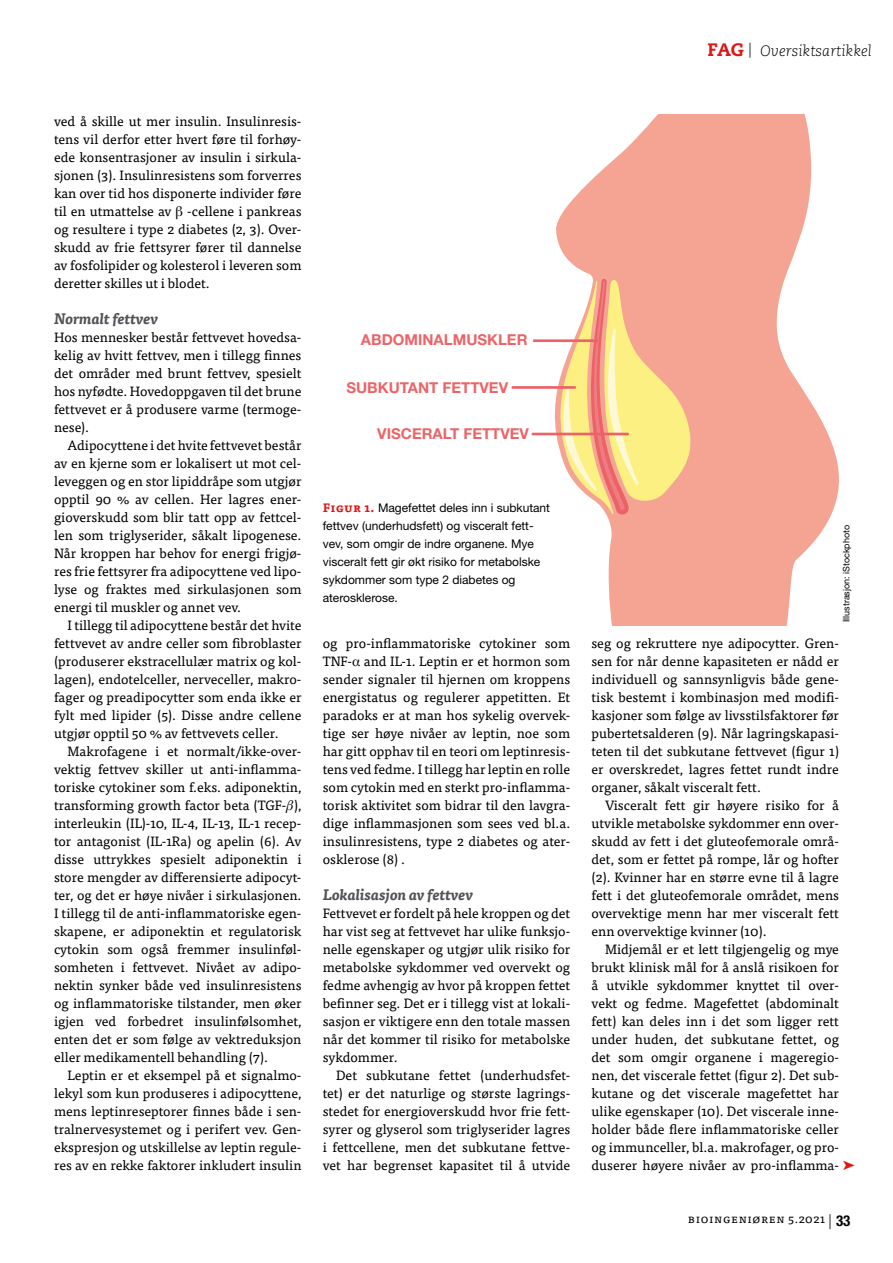
<style>
.page{position:relative;width:893px;height:1263px;background:#fff}
.page>*{position:absolute;margin:0;border:0;box-sizing:border-box;transform-origin:0 0}
.t1{font:700 15px "Helvetica Neue LT Pro";color:#ec6467}
.t2{font:italic 700 15px "Tisa Pro";color:#545158}
.t3{font:italic 300 15px "Caecilia LT Std";color:#000}
.t4{font:13.5px/18px "Tisa Pro";color:#000;text-align:justify}
.t5{font:12px/18px "Helvetica Neue LT Pro";color:#000}
.t6{font:12px "Tisa Pro";letter-spacing:.05em;color:#000}
.t7{font:9px "Helvetica Neue LT Pro";color:#000}
.s1{font-weight:800;font-style:normal;font-size:18px;color:#dc1715}
.s2{font-family:"Times"}
.s3{font-family:"Times";font-style:italic}
.s4{font-family:"Tisa Pro";font-weight:700;color:#dc1715}
.s5{color:#dc1715}
.s6{font-family:"Helvetica Neue LT Pro";font-weight:300;font-size:15px}
.s7{font-family:"Helvetica Neue LT Pro";font-weight:700;font-stretch:condensed;font-size:15px}
</style>
<div class="page">
<svg style="left:534px;top:115px;width:305px;height:510px;fill:#f5a493"></svg>
<svg style="left:542px;top:278px;width:153px;height:237px"></svg>
<hr style="left:533px;top:339px;width:65px;height:3px;background:#ec6367">
<hr style="left:511px;top:386px;width:65px;height:3px;background:#ec6367">
<hr style="left:531px;top:433px;width:98px;height:2px;background:#ec6367">
<p class="t3" style="left:708px;top:43px;width:166px"><span class="s1">FAG</span> | Oversiktsartikkel</p>
<p class="t4" style="left:54px;top:111px;width:249px">ved å skille ut mer insulin. Insulinresis&shy;tens vil derfor etter hvert føre til forhøy&shy;ede konsentrasjoner av insulin i sirkula&shy;sjonen (3). Insulinresistens som forverres kan over tid hos disponerte individer føre til en utmattelse av <span class="s2">β</span> -cellene i pankreas og resultere i type 2 diabetes (2, 3). Over&shy;skudd av frie fettsyrer fører til dannelse av fosfolipider og kolesterol i leveren som deretter skilles ut i blodet.</p>
<p class="t2" style="left:54px;top:307px;width:106px">Normalt fettvev</p>
<p class="t4" style="left:54px;top:327px;width:249px">Hos mennesker består fettvevet hovedsa&shy;kelig av hvitt fettvev, men i tillegg finnes det områder med brunt fettvev, spesielt hos nyfødte. Hovedoppgaven til det brune fettvevet er å produsere varme (termoge&shy;nese).</p>
<p class="t4" style="left:54px;top:435px;width:249px;text-indent:14px">Adipocyttene i det hvite fettvevet består av en kjerne som er lokalisert ut mot cel&shy;leveggen og en stor lipiddråpe som utgjør opptil 90 % av cellen. Her lagres ener&shy;gioverskudd som blir tatt opp av fettcel&shy;len som triglyserider, såkalt lipogenese.<br>Når kroppen har behov for energi frigjø&shy;res frie fettsyrer fra adipocyttene ved lipo&shy;lyse og fraktes med sirkulasjonen som energi til muskler og annet vev.</p>
<p class="t4" style="left:54px;top:615px;width:249px;text-indent:14px">I tillegg til adipocyttene består det hvite fettvevet av andre celler som fibroblaster (produserer ekstracellulær matrix og kol&shy;lagen), endotelceller, nerveceller, makro&shy;fager og preadipocytter som enda ikke er fylt med lipider (5). Disse andre cellene utgjør opptil 50 % av fettvevets celler.</p>
<p class="t4" style="left:54px;top:741px;width:249px;text-indent:14px">Makrofagene i et normalt/ikke-over&shy;vektig fettvev skiller ut anti-inflamma&shy;toriske cytokiner som f.eks. adiponektin, transforming growth factor beta (TGF-<span class="s3">β</span>), interleukin (IL)-10, IL-4, IL-13, IL-1 recep&shy;tor antagonist (IL-1Ra) og apelin (6). Av disse uttrykkes spesielt adiponektin i store mengder av differensierte adipocyt&shy;ter, og det er høye nivåer i sirkulasjonen.<br>I tillegg til de anti-inflammatoriske egen&shy;skapene, er adiponektin et regulatorisk cytokin som også fremmer insulinføl&shy;somheten i fettvevet. Nivået av adipo&shy;nektin synker både ved insulinresistens og inflammatoriske tilstander, men øker igjen ved forbedret insulinfølsomhet, enten det er som følge av vektreduksjon eller medikamentell behandling (7).</p>
<p class="t4" style="left:54px;top:1065px;width:249px;text-indent:14px">Leptin er et eksempel på et signalmo&shy;lekyl som kun produseres i adipocyttene, mens leptinreseptorer finnes både i sen&shy;tralnervesystemet og i perifert vev. Gen&shy;ekspresjon og utskillelse av leptin regule&shy;res av en rekke faktorer inkludert insulin</p>
<p class="t1" style="left:361px;top:330px;width:168px">ABDOMINALMUSKLER</p>
<p class="t1" style="left:346px;top:378px;width:163px">SUBKUTANT FETTVEV</p>
<p class="t1" style="left:377px;top:424px;width:153px">VISCERALT FETTVEV</p>
<p class="t5" style="left:323px;top:499px;width:229px"><span class="s4">Figur 1.</span> Magefettet deles inn i subkutant fettvev (underhudsfett) og visceralt fett&shy;vev, som omgir de indre organene. Mye visceralt fett gir økt risiko for metabolske sykdommer som type 2 diabetes og aterosklerose.</p>
<p class="t4" style="left:323px;top:633px;width:249px">og pro-inflammatoriske cytokiner som TNF-<span class="s2">α</span> and IL-1. Leptin er et hormon som sender signaler til hjernen om kroppens energistatus og regulerer appetitten. Et paradoks er at man hos sykelig overvek&shy;tige ser høye nivåer av leptin, noe som har gitt opphav til en teori om leptinresis&shy;tens ved fedme. I tillegg har leptin en rolle som cytokin med en sterkt pro-inflamma&shy;torisk aktivitet som bidrar til den lavgra&shy;dige inflammasjonen som sees ved bl.a. insulinresistens, type 2 diabetes og ater&shy;osklerose (8) .</p>
<p class="t2" style="left:323px;top:883px;width:152px">Lokalisasjon av fettvev</p>
<p class="t4" style="left:323px;top:903px;width:249px">Fettvevet er fordelt på hele kroppen og det har vist seg at fettvevet har ulike funksjo&shy;nelle egenskaper og utgjør ulik risiko for metabolske sykdommer ved overvekt og fedme avhengig av hvor på kroppen fettet befinner seg. Det er i tillegg vist at lokali&shy;sasjon er viktigere enn den totale massen når det kommer til risiko for metabolske sykdommer.</p>
<p class="t4" style="left:323px;top:1065px;width:249px;text-indent:14px">Det subkutane fettet (underhudsfet&shy;tet) er det naturlige og største lagrings&shy;stedet for energioverskudd hvor frie fett&shy;syrer og glyserol som triglyserider lagres i fettcellene, men det subkutane fettve&shy;vet har begrenset kapasitet til å utvide</p>
<p class="t7" style="left:841px;top:622px;width:99px;rotate:-90deg">Illustrasjon: iStockphoto</p>
<p class="t4" style="left:591px;top:633px;width:249px">seg og rekruttere nye adipocytter. Gren&shy;sen for når denne kapasiteten er nådd er individuell og sannsynligvis både gene&shy;tisk bestemt i kombinasjon med modifi&shy;kasjoner som følge av livsstilsfaktorer før pubertetsalderen (9). Når lagringskapasi&shy;teten til det subkutane fettvevet (figur 1) er overskredet, lagres fettet rundt indre organer, såkalt visceralt fett.</p>
<p class="t4" style="left:591px;top:795px;width:249px;text-indent:14px">Visceralt fett gir høyere risiko for å utvikle metabolske sykdommer enn over&shy;skudd av fett i det gluteofemorale områ&shy;det, som er fettet på rompe, lår og hofter (2). Kvinner har en større evne til å lagre fett i det gluteofemorale området, mens overvektige menn har mer visceralt fett enn overvektige kvinner (10).</p>
<p class="t4" style="left:591px;top:939px;width:265px;text-align:left;text-indent:14px">Midjemål er et lett tilgjengelig og mye brukt klinisk mål for å anslå risikoen for<br>å utvikle sykdommer knyttet til over&shy;vekt og fedme. Magefettet (abdominalt fett) kan deles inn i det som ligger rett under huden, det subkutane fettet, og det som omgir organene i mageregio&shy;nen, det viscerale fettet (figur 2). Det sub&shy;kutane og det viscerale magefettet har ulike egenskaper (10). Det viscerale inne&shy;holder både flere inflammatoriske celler og immunceller, bl.a. makrofager, og pro&shy;duserer høyere nivåer av pro-inflamma- <span class="s5">➤</span></p>
<p class="t6" style="left:688px;top:1209px;width:164px">Bioingeniøren 5.2021 <span class="s6">|</span> <span class="s7">33</span></p>
</div>
